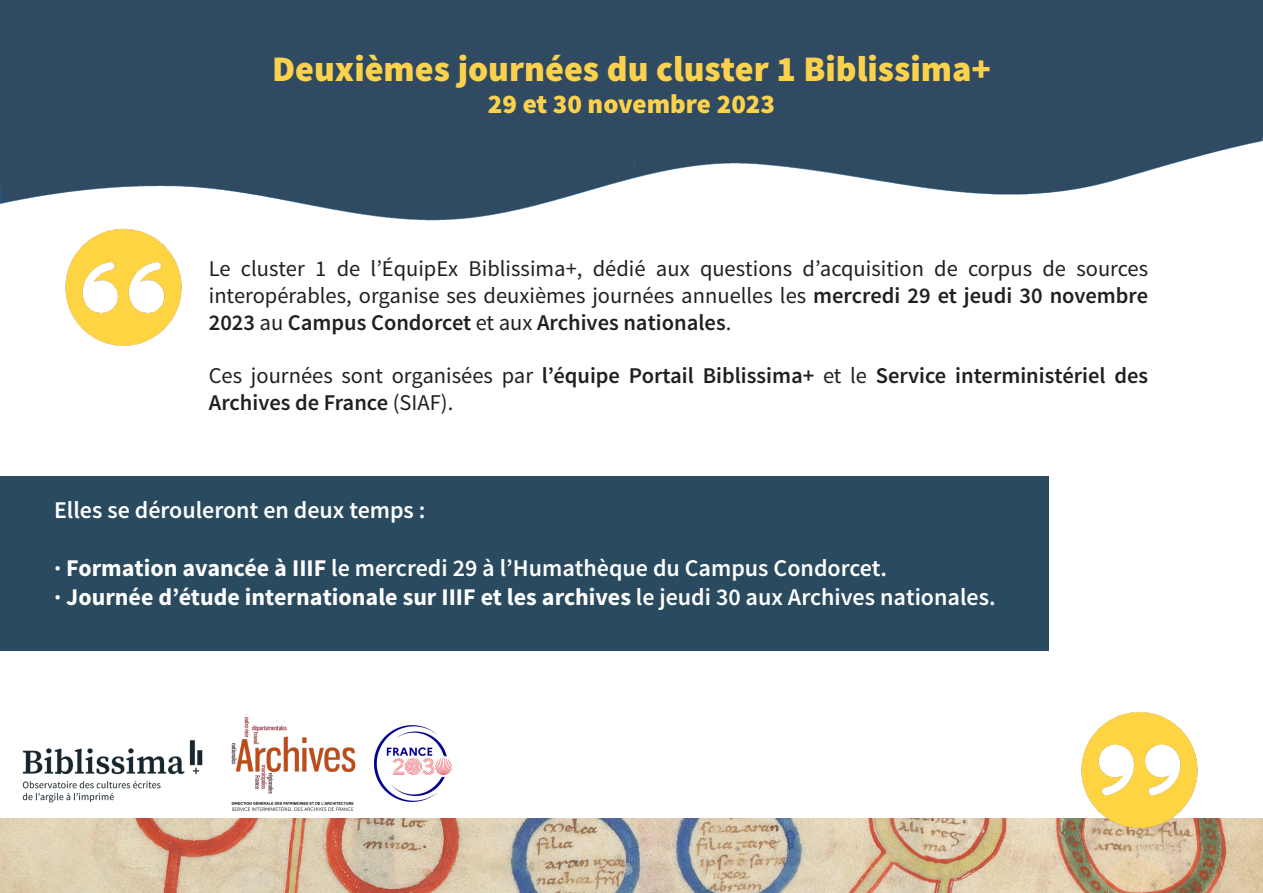
<style>
.page{position:relative;width:1263px;height:893px;background:#fff}
.page>*{position:absolute;margin:0;border:0;box-sizing:border-box;transform-origin:0 0}
.t1{font:900 36px "Source Sans Pro";color:#fcd24d}
.t2{font:900 27px "Source Sans Pro";color:#fcd24d}
.t3{font:600 24px "Source Sans Pro";color:#fff}
.t4{font:700 24px "Source Sans Pro";color:#fff}
.t5{font:22.5px/27px "Source Sans Pro";color:#231f20;text-align:justify}
.t6{font:600 22.5px/27px "Source Sans Pro";color:#231f20}
.s1{font-weight:600}
.s2{font-weight:400}
.s3{font-weight:700}
</style>
<div class="page">
<div style="left:0;top:476px;width:1049px;height:175px;background:#294a5f"></div>
<img style="left:0;top:0;width:1263px;height:221px">
<img style="left:0;top:818px;width:1263px;height:75px">
<img style="left:54px;top:219px;width:138px;height:127px">
<img style="left:1071px;top:712px;width:138px;height:127px">
<img style="left:22px;top:740px;width:181px;height:63px">
<img style="left:231px;top:717px;width:125px;height:94px">
<img style="left:374px;top:726px;width:78px;height:76px">
<p class="t1" style="left:272px;top:46px;width:720px">Deuxièmes journées du cluster 1 Biblissima+</p>
<p class="t2" style="left:488px;top:87px;width:289px">29 et 30 novembre 2023</p>
<p class="t5" style="left:209px;top:255px;width:941px">Le cluster 1 de l’ÉquipEx Biblissima+, dédié aux questions d’acquisition de corpus de sources interopérables, organise ses deuxièmes journées annuelles les <span class="s1">mercredi 29 et jeudi 30 novembre 2023</span> au <span class="s1">Campus Condorcet</span> et aux <span class="s1">Archives nationales</span>.</p>
<p class="t6" style="left:209px;top:362px;width:941px"><span class="s2">Ces journées sont organisées par</span> l’équipe Portail Biblissima+ <span class="s2">et le</span> Service interministériel des<br>Archives de France <span class="s2">(SIAF).</span></p>
<p class="t3" style="left:54px;top:495px;width:373px">Elles se dérouleront en deux temps :</p>
<p class="t3" style="left:54px;top:553px;width:835px"><span class="s3">· Formation avancée à IIIF</span> le mercredi 29 à l’Humathèque du Campus Condorcet.</p>
<p class="t4" style="left:54px;top:581px;width:943px">· Journée d’étude internationale sur IIIF et les archives <span class="s1">le jeudi 30 aux Archives nationales.</span></p>
</div>
